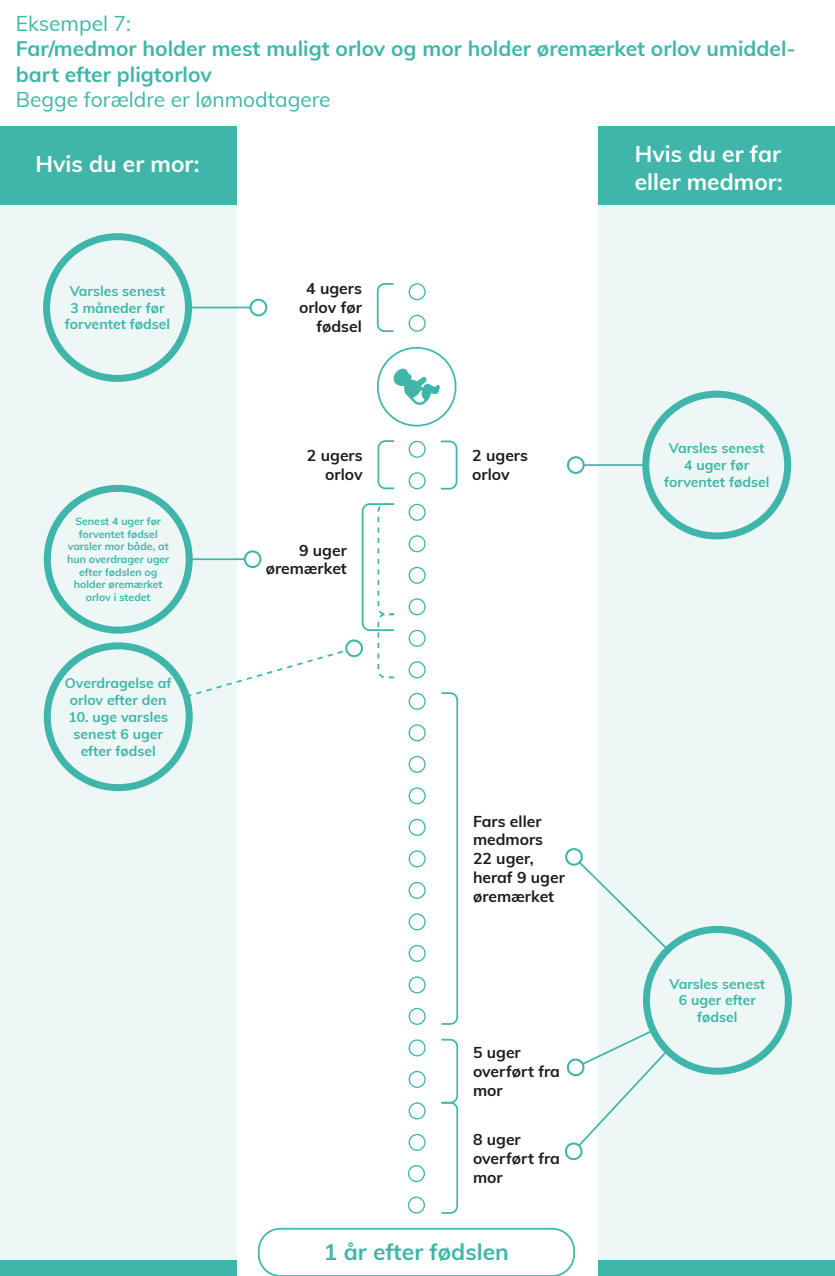
<style>
.page{position:relative;width:835px;height:1276px;background:#fff}
.page>*{position:absolute;margin:0;border:0;box-sizing:border-box;transform-origin:0 0}
.t1{font:700 22.75px/27.3px "Muli";color:#fff}
.t2{font:700 22.75px "Muli";color:#3fb6a9}
.t3{font:700 21px/25.2px "Muli";color:#3fb6a9}
.t4{font:21px "Muli";color:#3fb6a9}
.t5{font:700 15.75px/18.9px "Muli";color:#1d1d1b}
.t6{font:700 14px/16.8px "Muli";color:#3fb6a9;text-align:center}
.t7{font:700 10.5px/12.6px "Muli";color:#3fb6a9;text-align:center}
</style>
<div class="page">
<div style="left:598px;top:126px;width:236px;height:79px;background:#3fb6a9"></div>
<div style="left:598px;top:206px;width:236px;height:1055px;background:#ecf7f6"></div>
<div style="left:598px;top:1260px;width:236px;height:16px;background:#3fb6a9"></div>
<div style="left:0;top:126px;width:236px;height:79px;background:#3fb6a9"></div>
<div style="left:0;top:201px;width:236px;height:1059px;background:#ecf7f6"></div>
<div style="left:0;top:1260px;width:236px;height:16px;background:#3fb6a9"></div>
<div style="left:408px;top:283px;width:17px;height:17px;border:1px solid #3fb6a9;border-radius:50%"></div>
<div style="left:408px;top:315px;width:17px;height:17px;border:1px solid #3fb6a9;border-radius:50%"></div>
<div style="left:408px;top:630px;width:17px;height:17px;border:1px solid #3fb6a9;border-radius:50%"></div>
<div style="left:408px;top:661px;width:17px;height:17px;border:1px solid #3fb6a9;border-radius:50%"></div>
<div style="left:408px;top:693px;width:17px;height:17px;border:1px solid #3fb6a9;border-radius:50%"></div>
<div style="left:408px;top:724px;width:17px;height:17px;border:1px solid #3fb6a9;border-radius:50%"></div>
<div style="left:408px;top:756px;width:17px;height:17px;border:1px solid #3fb6a9;border-radius:50%"></div>
<div style="left:408px;top:787px;width:17px;height:17px;border:1px solid #3fb6a9;border-radius:50%"></div>
<div style="left:408px;top:819px;width:17px;height:17px;border:1px solid #3fb6a9;border-radius:50%"></div>
<div style="left:408px;top:850px;width:17px;height:17px;border:1px solid #3fb6a9;border-radius:50%"></div>
<div style="left:408px;top:882px;width:17px;height:17px;border:1px solid #3fb6a9;border-radius:50%"></div>
<div style="left:408px;top:913px;width:17px;height:17px;border:1px solid #3fb6a9;border-radius:50%"></div>
<div style="left:408px;top:945px;width:17px;height:17px;border:1px solid #3fb6a9;border-radius:50%"></div>
<div style="left:408px;top:976px;width:17px;height:17px;border:1px solid #3fb6a9;border-radius:50%"></div>
<div style="left:408px;top:1008px;width:17px;height:17px;border:1px solid #3fb6a9;border-radius:50%"></div>
<div style="left:408px;top:1039px;width:17px;height:17px;border:1px solid #3fb6a9;border-radius:50%"></div>
<div style="left:408px;top:1071px;width:17px;height:17px;border:1px solid #3fb6a9;border-radius:50%"></div>
<div style="left:408px;top:1102px;width:17px;height:17px;border:1px solid #3fb6a9;border-radius:50%"></div>
<div style="left:408px;top:1134px;width:17px;height:17px;border:1px solid #3fb6a9;border-radius:50%"></div>
<div style="left:407px;top:1165px;width:18px;height:17px;border:1px solid #3fb6a9;border-radius:50%"></div>
<div style="left:407px;top:1196px;width:18px;height:17px;border:1px solid #3fb6a9;border-radius:50%"></div>
<div style="left:408px;top:441px;width:17px;height:17px;border:1px solid #3fb6a9;border-radius:50%"></div>
<div style="left:408px;top:472px;width:17px;height:17px;border:1px solid #3fb6a9;border-radius:50%"></div>
<div style="left:408px;top:504px;width:17px;height:17px;border:1px solid #3fb6a9;border-radius:50%"></div>
<div style="left:408px;top:535px;width:17px;height:17px;border:1px solid #3fb6a9;border-radius:50%"></div>
<div style="left:408px;top:567px;width:17px;height:17px;border:1px solid #3fb6a9;border-radius:50%"></div>
<div style="left:408px;top:598px;width:17px;height:17px;border:1px solid #3fb6a9;border-radius:50%"></div>
<svg style="left:376px;top:347px;width:81px;height:80px"></svg>
<svg style="left:376px;top:283px;width:18px;height:49px"></svg>
<svg style="left:440px;top:440px;width:18px;height:50px"></svg>
<div style="left:43px;top:233px;width:149px;height:149px;border:7px solid #3fb6a9;border-radius:50%"></div>
<div style="left:44px;top:642px;width:148px;height:149px;border:7px solid #3fb6a9;border-radius:50%"></div>
<div style="left:44px;top:485px;width:148px;height:149px;border:7px solid #3fb6a9;border-radius:50%"></div>
<hr style="left:188px;top:307px;width:71px;height:1px;background:#3fb6a9">
<svg style="left:249px;top:299px;width:18px;height:17px"></svg>
<hr style="left:575px;top:464px;width:70px;height:2px;background:#3fb6a9">
<svg style="left:567px;top:456px;width:17px;height:18px"></svg>
<svg style="left:565px;top:848px;width:104px;height:104px"></svg>
<svg style="left:564px;top:1027px;width:105px;height:134px"></svg>
<div style="left:642px;top:391px;width:148px;height:148px;border:7px solid #3fb6a9;border-radius:50%"></div>
<div style="left:642px;top:926px;width:149px;height:148px;border:7px solid #3fb6a9;border-radius:50%"></div>
<div style="left:258px;top:1228px;width:316px;height:48px;border:2px solid #3fb6a9;border-radius:22px"></div>
<svg style="left:377px;top:440px;width:18px;height:50px"></svg>
<svg style="left:184px;top:502px;width:211px;height:196px"></svg>
<svg style="left:441px;top:1038px;width:17px;height:176px"></svg>
<svg style="left:441px;top:692px;width:17px;height:333px"></svg>
<h2 class="t4" style="left:16px;top:8px;width:117px">Eksempel 7:</h2>
<h2 class="t3" style="left:16px;top:35px;width:781px">Far/medmor holder mest muligt orlov og mor holder øremærket orlov umiddel&shy;bart efter pligtorlov</h2>
<h2 class="t4" style="left:16px;top:84px;width:316px">Begge forældre er lønmodtagere</h2>
<h1 class="t1" style="left:35px;top:149px;width:165px">Hvis du er mor:</h1>
<p class="t6" style="left:65px;top:282px;width:107px">Varsles senest<br>3 måneder før forventet fødsel</p>
<p class="t7" style="left:67px;top:515px;width:104px">Senest 4 uger før forventet fødsel varsler mor både, at hun overdrager uger efter fødslen og holder øremærket orlov i stedet</p>
<p class="t6" style="left:65px;top:674px;width:108px">Overdragelse af orlov efter den</p>
<p class="t6" style="left:68px;top:708px;width:101px">10. uge varsles senest 6 uger efter fødsel</p>
<p class="t5" style="left:299px;top:278px;width:64px;text-align:right">4 ugers orlov før fødsel</p>
<p class="t5" style="left:307px;top:445px;width:57px;text-align:right">2 ugers orlov</p>
<p class="t5" style="left:265px;top:540px;width:83px;text-align:right">9 uger øremærket</p>
<p class="t5" style="left:472px;top:445px;width:57px">2 ugers orlov</p>
<p class="t5" style="left:472px;top:810px;width:93px">Fars eller medmors<br>22 uger, heraf 9 uger øremærket</p>
<p class="t5" style="left:472px;top:1042px;width:88px">5 uger overført fra mor</p>
<p class="t5" style="left:472px;top:1129px;width:88px">8 uger overført fra mor</p>
<h1 class="t2" style="left:324px;top:1234px;width:186px">1 år efter fødslen</h1>
<h1 class="t1" style="left:634px;top:139px;width:149px">Hvis du er far eller medmor:</h1>
<p class="t6" style="left:663px;top:439px;width:107px">Varsles senest<br>4 uger før forventet fødsel</p>
<p class="t6" style="left:669px;top:974px;width:97px">Varsles senest<br>6 uger efter fødsel</p>
</div>
